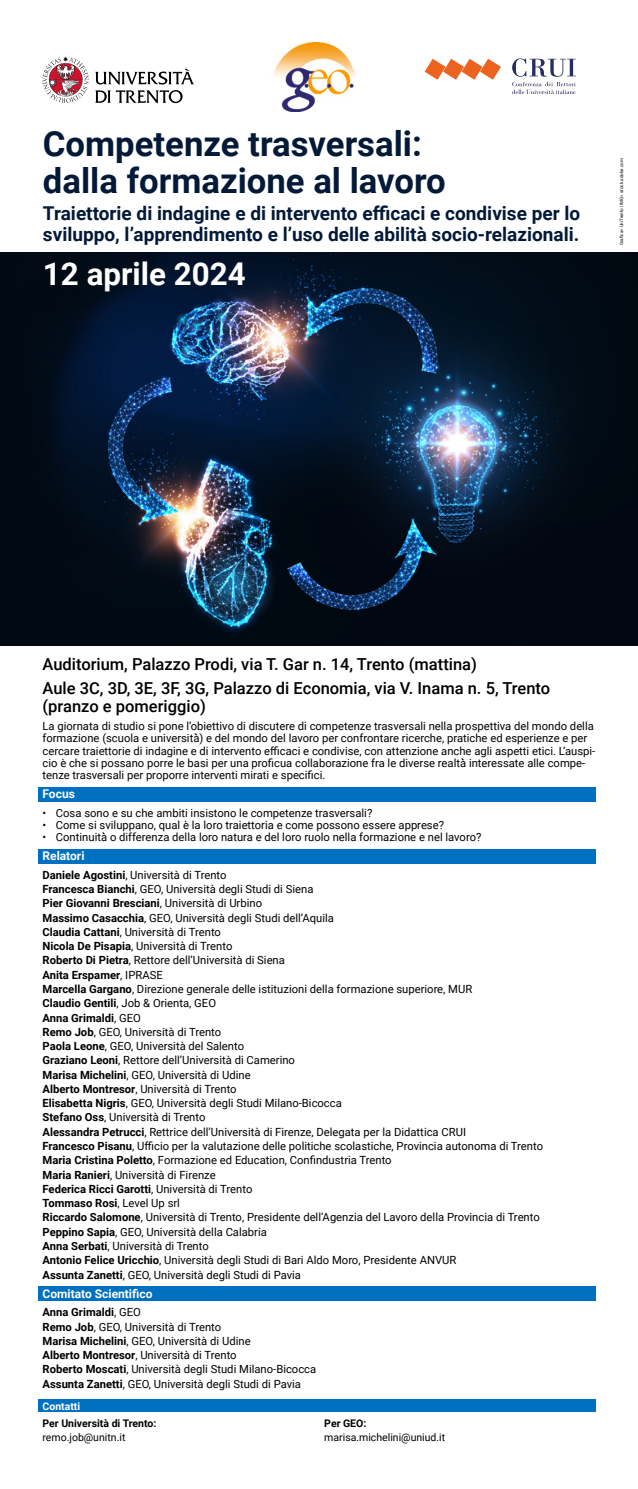
<style>
.page{position:relative;width:638px;height:1489px;background:#fff}
.page>*{position:absolute;margin:0;border:0;box-sizing:border-box;transform-origin:0 0}
.titolo_1{font:700 34.65px/37.4px "Roboto";color:#021938}
.titolo_2{font:700 31.35px "Roboto";color:#fff}
.titolo_3{font:700 19.05px/20.5px "Roboto";color:#021938}
.titolo_4{font:500 16.5px/17.8px "Roboto";color:#000}
.titolo_5{font:700 12px "Roboto";color:#fff}
.t1{font:11.25px/12.1px "Roboto";color:#000}
.t2{font:700 11.25px "Roboto";color:#000}
.t3{font:10.5px "Roboto";color:#000}
.t4{font:700 10.5px "Roboto";color:#000}
.titolo_6{font:700 10.5px "Roboto";color:#fff}
.t5{font:4.5px "Roboto";color:#000}
.s1{font-weight:700}
.s2{font-weight:400}
</style>
<div class="page">
<img style="left:273px;top:43px;width:82px;height:68px">
<img style="left:0;top:253px;width:638px;height:392px">
<svg style="left:425px;top:59px;width:76px;height:21px"></svg>
<svg style="left:512px;top:58px;width:64px;height:36px"></svg>
<div style="left:38px;top:787px;width:557px;height:14px;background:#0070c0"></div>
<div style="left:38px;top:849px;width:557px;height:14px;background:#0070c0"></div>
<div style="left:38px;top:1286px;width:557px;height:14px;background:#0070c0"></div>
<div style="left:38px;top:1399px;width:557px;height:13px;background:#0070c0"></div>
<svg style="left:43px;top:56px;width:151px;height:47px"></svg>
<p class="titolo_1" style="left:43px;top:123px;width:404px">Competenze trasversali: dalla formazione al lavoro</p>
<p class="titolo_3" style="left:43px;top:203px;width:539px">Traiettorie di indagine e di intervento efficaci e condivise per lo sviluppo, l’apprendimento e l’uso delle abilità socio-relazionali.</p>
<p class="titolo_2" style="left:43px;top:251px;width:204px">12 aprile 2024</p>
<p class="t5" style="left:618px;top:245px;width:88px;rotate:-90deg">Grafica&gt; UniTrento | IMG&gt; stock.adobe.com</p>
<p class="titolo_4" style="left:43px;top:654px;width:436px">Auditorium, Palazzo Prodi, via T. Gar n. 14, Trento (mattina)</p>
<p class="titolo_4" style="left:43px;top:678px;width:509px">Aule 3C, 3D, 3E, 3F, 3G, Palazzo di Economia, via V. Inama n. 5, Trento (pranzo e pomeriggio)</p>
<p class="t1" style="left:43px;top:719px;width:554px">La giornata di studio si pone l’obiettivo di discutere di competenze trasversali nella prospettiva del mondo della formazione (scuola e università̀) e del mondo del lavoro per confrontare ricerche, pratiche ed esperienze e per cercare traiettorie di indagine e di intervento efficaci e condivise, con attenzione anche agli aspetti etici. L’auspi&shy;cio è che si possano porre le basi per una proficua collaborazione fra le diverse realtà̀interessate alle compe&shy;tenze trasversali per proporre interventi mirati e specifici.</p>
<p class="titolo_5" style="left:43px;top:785px;width:34px">Focus</p>
<p class="t1" style="left:43px;top:806px;width:331px">• Cosa sono e su che ambiti insistono le competenze trasversali?</p>
<p class="t1" style="left:43px;top:818px;width:403px">• Come si sviluppano, qual è la loro traiettoria e come possono essere apprese?</p>
<p class="t1" style="left:43px;top:830px;width:440px">• Continuità̀o differenza della loro natura e del loro ruolo nella formazione e nel lavoro?</p>
<p class="titolo_5" style="left:43px;top:847px;width:43px">Relatori</p>
<p class="t1" style="left:43px;top:868px;width:186px"><span class="s1">Daniele Agostini</span>, Università di Trento</p>
<p class="t1" style="left:43px;top:882px;width:272px"><span class="s1">Francesca Bianchi</span>, GEO, Università degli Studi di Siena</p>
<p class="t2" style="left:43px;top:895px;width:221px">Pier Giovanni Bresciani<span class="s2">, Università di Urbino</span></p>
<p class="t1" style="left:43px;top:911px;width:293px"><span class="s1">Massimo Casacchia</span>, GEO, Università degli Studi dell’Aquila</p>
<p class="t1" style="left:43px;top:925px;width:180px"><span class="s1">Claudia Cattani</span>, Università di Trento</p>
<p class="t1" style="left:43px;top:939px;width:191px"><span class="s1">Nicola De Pisapia</span>, Università di Trento</p>
<p class="t1" style="left:43px;top:953px;width:244px"><span class="s1">Roberto Di Pietra</span>, Rettore dell’Università di Siena</p>
<p class="t2" style="left:43px;top:966px;width:122px">Anita Erspamer<span class="s2">, IPRASE</span></p>
<p class="t1" style="left:43px;top:982px;width:431px"><span class="s1">Marcella Gargano</span>, Direzione generale delle istituzioni della formazione superiore, MUR</p>
<p class="t1" style="left:43px;top:996px;width:175px"><span class="s1">Claudio Gentili</span>, Job &amp; Orienta, GEO</p>
<p class="t2" style="left:43px;top:1009px;width:100px">Anna Grimaldi<span class="s2">, GEO</span></p>
<p class="t1" style="left:43px;top:1025px;width:180px"><span class="s1">Remo Job</span>, GEO, Università di Trento</p>
<p class="t1" style="left:43px;top:1039px;width:203px"><span class="s1">Paola Leone</span>, GEO, Università del Salento</p>
<p class="t1" style="left:43px;top:1053px;width:254px"><span class="s1">Graziano Leoni</span>, Rettore dell’Università di Camerino</p>
<p class="t1" style="left:43px;top:1068px;width:210px"><span class="s1">Marisa Michelini</span>, GEO, Università di Udine</p>
<p class="t1" style="left:43px;top:1082px;width:196px"><span class="s1">Alberto Montresor</span>, Università di Trento</p>
<p class="t1" style="left:43px;top:1096px;width:301px"><span class="s1">Elisabetta Nigris</span>, GEO, Università degli Studi Milano-Bicocca</p>
<p class="t1" style="left:43px;top:1110px;width:164px"><span class="s1">Stefano Oss</span>, Università di Trento</p>
<p class="t1" style="left:43px;top:1125px;width:425px"><span class="s1">Alessandra Petrucci</span>, Rettrice dell’Università di Firenze, Delegata per la Didattica CRUI</p>
<p class="t1" style="left:43px;top:1139px;width:502px"><span class="s1">Francesco Pisanu</span>, Ufficio per la valutazione delle politiche scolastiche, Provincia autonoma di Trento</p>
<p class="t1" style="left:43px;top:1153px;width:351px"><span class="s1">Maria Cristina Poletto</span>, Formazione ed Education, Confindustria Trento</p>
<p class="t1" style="left:43px;top:1167px;width:175px"><span class="s1">Maria Ranieri</span>, Università di Firenze</p>
<p class="t2" style="left:43px;top:1180px;width:211px">Federica Ricci Garotti<span class="s2">, Università di Trento</span></p>
<p class="t2" style="left:43px;top:1195px;width:139px">Tommaso Rosi<span class="s2">, Level Up srl</span></p>
<p class="t1" style="left:43px;top:1210px;width:499px"><span class="s1">Riccardo Salomone</span>, Università di Trento, Presidente dell’Agenzia del Lavoro della Provincia di Trento</p>
<p class="t1" style="left:43px;top:1225px;width:226px"><span class="s1">Peppino Sapia</span>, GEO, Università della Calabria</p>
<p class="t1" style="left:43px;top:1239px;width:168px"><span class="s1">Anna Serbati</span>, Università di Trento</p>
<p class="t1" style="left:43px;top:1253px;width:415px"><span class="s1">Antonio Felice Uricchio</span>, Università degli Studi di Bari Aldo Moro, Presidente ANVUR</p>
<p class="t1" style="left:43px;top:1267px;width:260px"><span class="s1">Assunta Zanetti</span>, GEO, Università degli Studi di Pavia</p>
<p class="titolo_5" style="left:43px;top:1284px;width:111px">Comitato Scientifico</p>
<p class="t2" style="left:43px;top:1304px;width:100px">Anna Grimaldi<span class="s2">, GEO</span></p>
<p class="t1" style="left:43px;top:1319px;width:180px"><span class="s1">Remo Job</span>, GEO, Università di Trento</p>
<p class="t1" style="left:43px;top:1334px;width:210px"><span class="s1">Marisa Michelini</span>, GEO, Università di Udine</p>
<p class="t1" style="left:43px;top:1348px;width:196px"><span class="s1">Alberto Montresor</span>, Università di Trento</p>
<p class="t1" style="left:43px;top:1362px;width:275px"><span class="s1">Roberto Moscati</span>, Università degli Studi Milano-Bicocca</p>
<p class="t1" style="left:43px;top:1377px;width:260px"><span class="s1">Assunta Zanetti</span>, GEO, Università degli Studi di Pavia</p>
<p class="titolo_6" style="left:43px;top:1398px;width:39px">Contatti</p>
<p class="t4" style="left:43px;top:1416px;width:115px">Per Università di Trento:</p>
<p class="t3" style="left:43px;top:1429px;width:84px">remo.job@unitn.it</p>
<p class="t4" style="left:324px;top:1416px;width:44px">Per GEO:</p>
<p class="t3" style="left:324px;top:1429px;width:122px">marisa.michelini@uniud.it</p>
</div>
